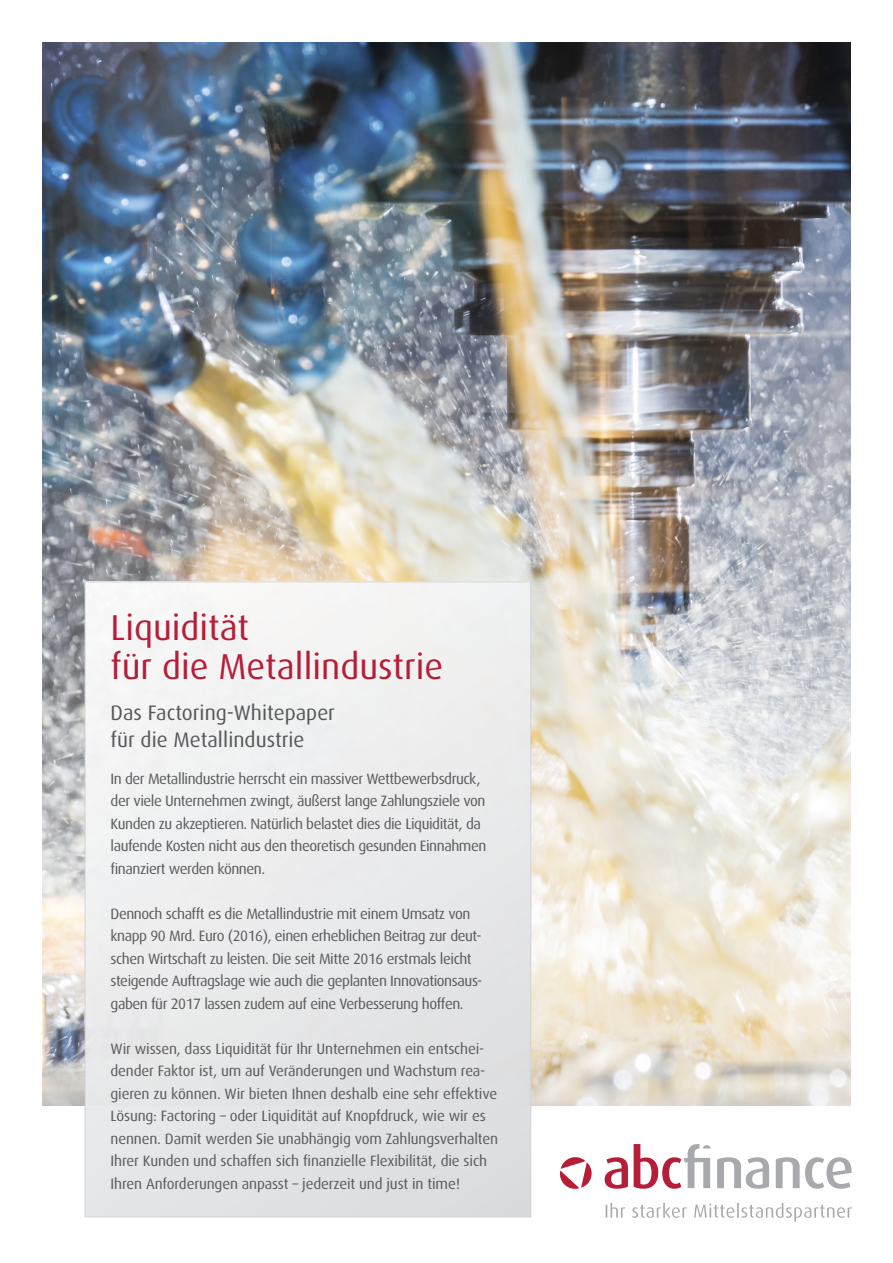
<style>
.page{position:relative;width:893px;height:1263px;background:#fff}
.page>*{position:absolute;margin:0;border:0;box-sizing:border-box;transform-origin:0 0}
.t1{font:36px/39px "Dax";color:#b61d38}
.t2{font:21px/27px "Dax";color:#57585a}
.t3{font:15px/22.5px "Dax";letter-spacing:-.03em;color:#5a5a5d}
.t4{font:15px/22.5px "Dax";letter-spacing:-.01em;color:#5a5a5d}
</style>
<div class="page">
<img style="left:43px;top:43px;width:807px;height:1063px">
<div style="left:85px;top:582px;width:446px;height:635px;background:linear-gradient(to right,#eff0f1,#e5e5e6)"></div>
<svg style="left:606px;top:1203px;width:246px;height:18px"></svg>
<svg style="left:605px;top:1157px;width:23px;height:32px"></svg>
<svg style="left:717px;top:1157px;width:52px;height:32px"></svg>
<svg style="left:776px;top:1157px;width:76px;height:32px"></svg>
<svg style="left:634px;top:1144px;width:76px;height:45px"></svg>
<svg style="left:560px;top:1157px;width:32px;height:32px"></svg>
<h1 class="t1" style="left:111px;top:608px;width:334px">Liquidität<br>für die Metallindustrie</h1>
<h2 class="t2" style="left:111px;top:700px;width:226px">Das Factoring-Whitepaper für die Metallindustrie</h2>
<p class="t3" style="left:111px;top:767px;width:377px">In der Metallindustrie herrscht ein massiver Wettbewerbsdruck, der viele Unternehmen zwingt, äußerst lange Zahlungsziele von Kunden zu akzeptieren. Natürlich belastet dies die Liquidität, da laufende Kosten nicht aus den theoretisch gesunden Einnahmen finanziert werden können.</p>
<p class="t3" style="left:111px;top:902px;width:373px">Dennoch schafft es die Metallindustrie mit einem Umsatz von knapp 90 Mrd. Euro (2016), einen erheblichen Beitrag zur deut&shy;schen Wirtschaft zu leisten. Die seit Mitte 2016 erstmals leicht steigende Auftragslage wie auch die geplanten Innovationsaus&shy;gaben für 2017 lassen zudem auf eine Verbesserung hoffen.</p>
<p class="t4" style="left:111px;top:1037px;width:389px">Wir wissen, dass Liquidität für Ihr Unternehmen ein entschei&shy;dender Faktor ist, um auf Veränderungen und Wachstum rea&shy;gieren zu können. Wir bieten Ihnen deshalb eine sehr effektive Lösung: Factoring – oder Liquidität auf Knopfdruck, wie wir es nennen. Damit werden Sie unabhängig vom Zahlungsverhalten Ihrer Kunden und schaffen sich finanzielle Flexibilität, die sich Ihren Anforderungen anpasst – jederzeit und just in time!</p>
</div>
